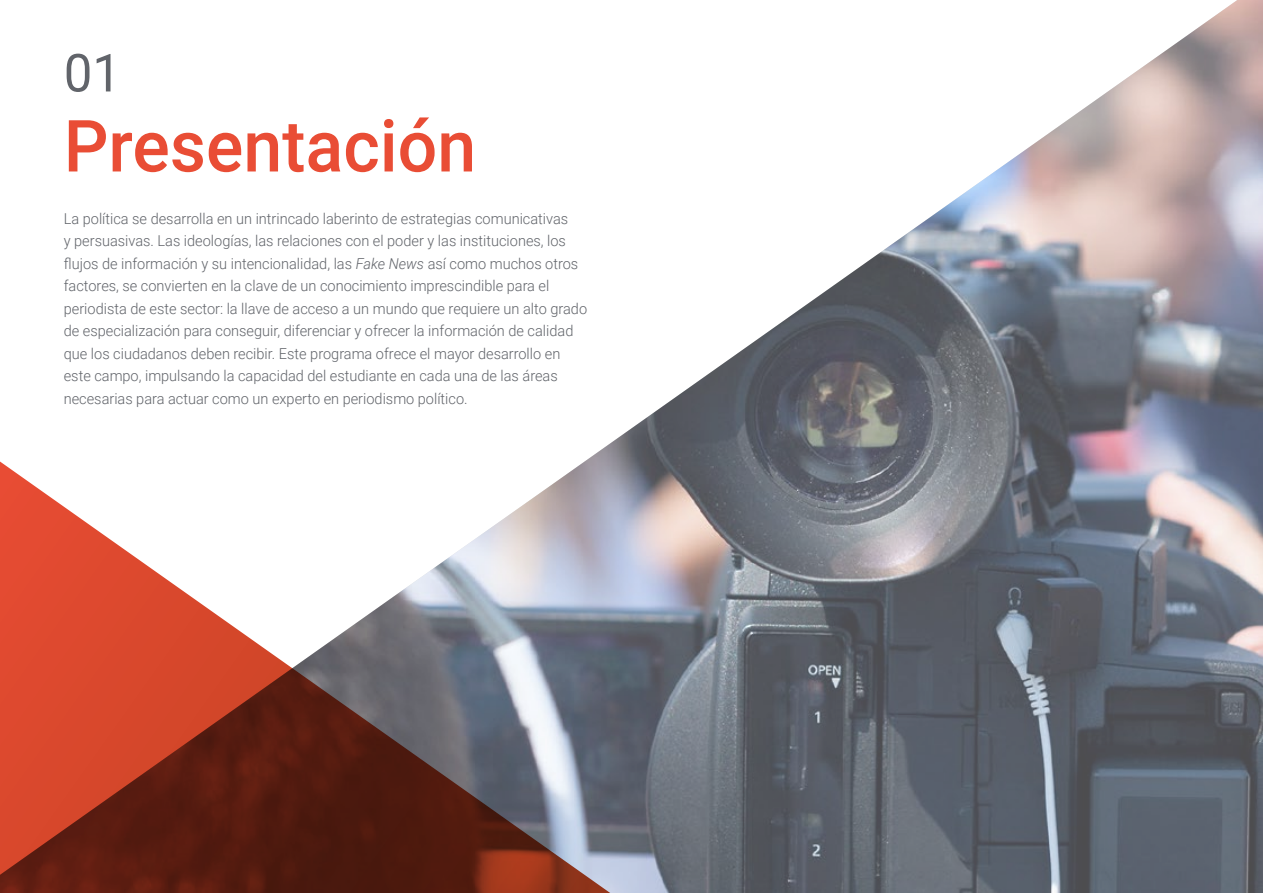
<style>
.page{position:relative;width:1263px;height:893px;background:#fff}
.page>*{position:absolute;margin:0;border:0;box-sizing:border-box;transform-origin:0 0}
.t1{font:500 72px "Roboto";color:#e94d35}
.t2{font:52.5px "Roboto";color:#61646a}
.t3{font:300 15px/22.5px "Roboto";color:#61646a}
.s1{font-style:italic}
</style>
<div class="page">
<img style="left:607px;top:0;width:656px;height:893px">
<svg style="left:0;top:446px;width:640px;height:447px"></svg>
<h2 class="t2" style="left:64px;top:36px;width:59px">01</h2>
<h1 class="t1" style="left:64px;top:95px;width:414px">Presentación</h1>
<p class="t3" style="left:64px;top:207px;width:525px">La política se desarrolla en un intrincado laberinto de estrategias comunicativas<br>y persuasivas. Las ideologías, las relaciones con el poder y las instituciones, los flujos de información y su intencionalidad, las <span class="s1">Fake News</span> así como muchos otros factores, se convierten en la clave de un conocimiento imprescindible para el periodista de este sector: la llave de acceso a un mundo que requiere un alto grado de especialización para conseguir, diferenciar y ofrecer la información de calidad que los ciudadanos deben recibir. Este programa ofrece el mayor desarrollo en este campo, impulsando la capacidad del estudiante en cada una de las áreas necesarias para actuar como un experto en periodismo político.</p>
</div>
